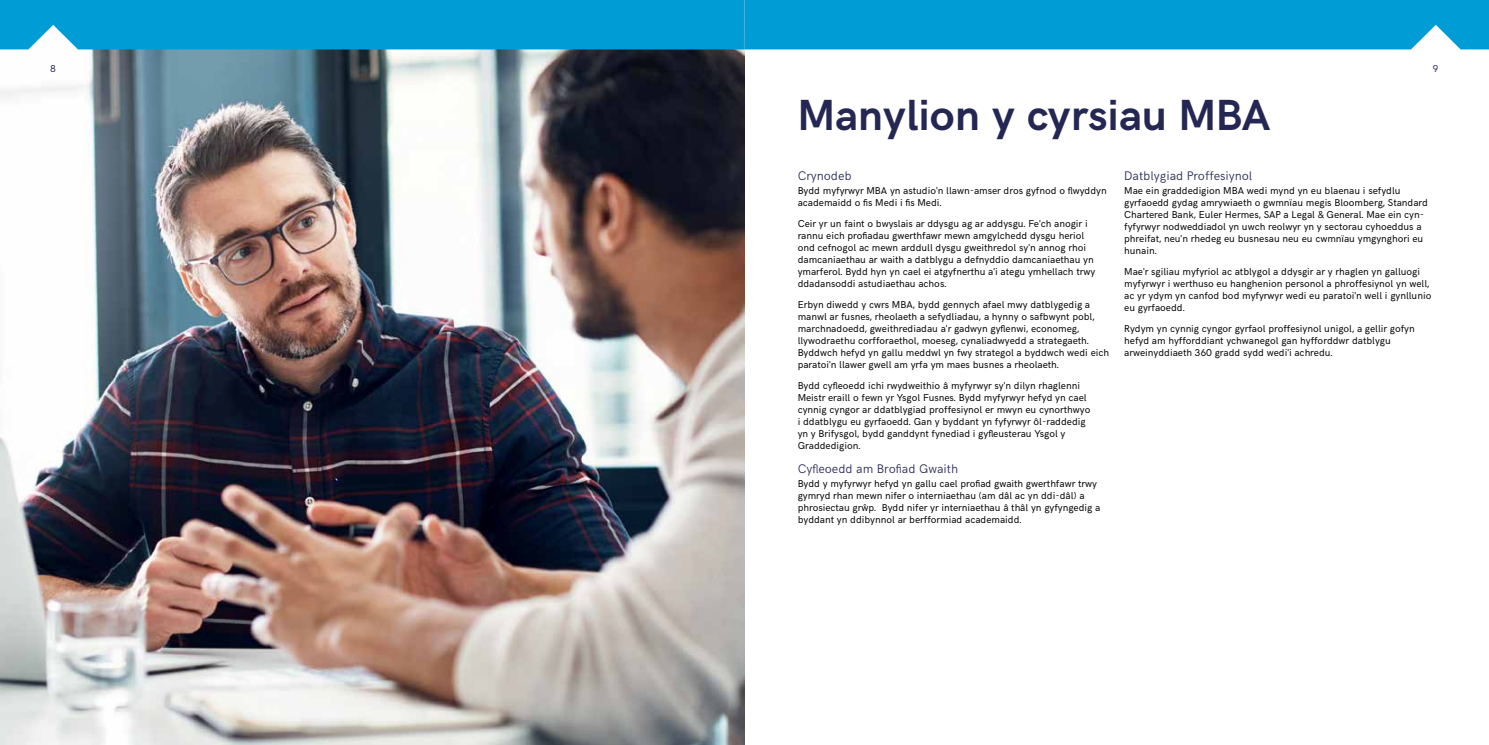
<style>
.page{position:relative;width:1489px;height:745px;background:#fff}
.page>*{position:absolute;margin:0;border:0;box-sizing:border-box;transform-origin:0 0}
.t1{font:700 43.75px "HK Grotesk";color:#242753}
.t2{font:300 12.5px "HK Grotesk";color:#242753}
.t3{font:10px/12px "HK Grotesk";color:#000}
.t4{font:10px "HK Grotesk";color:#242753}
</style>
<div class="page">
<img style="left:0;top:49px;width:744px;height:695px">
<div style="left:0;top:0;width:1488px;height:49px;background:#009cd6"></div>
<p class="t4" style="left:50px;top:61px;width:7px">8</p>
<p class="t4" style="left:1432px;top:61px;width:7px">9</p>
<h1 class="t1" style="left:797px;top:82px;width:474px">Manylion y cyrsiau MBA</h1>
<p class="t2" style="left:797px;top:167px;width:56px">Crynodeb</p>
<p class="t3" style="left:797px;top:184px;width:310px">Bydd myfyrwyr MBA yn astudio'n llawn-amser dros gyfnod o flwyddyn academaidd o fis Medi i fis Medi.</p>
<p class="t3" style="left:797px;top:217px;width:299px">Ceir yr un faint o bwyslais ar ddysgu ag ar addysgu. Fe'ch anogir i rannu eich profiadau gwerthfawr mewn amgylchedd dysgu heriol ond cefnogol ac mewn arddull dysgu gweithredol sy'n annog rhoi damcaniaethau ar waith a datblygu a defnyddio damcaniaethau yn ymarferol. Bydd hyn yn cael ei atgyfnerthu a'i ategu ymhellach trwy ddadansoddi astudiaethau achos.</p>
<p class="t3" style="left:797px;top:298px;width:313px">Erbyn diwedd y cwrs MBA, bydd gennych afael mwy datblygedig a manwl ar fusnes, rheolaeth a sefydliadau, a hynny o safbwynt pobl, marchnadoedd, gweithrediadau a'r gadwyn gyflenwi, economeg, llywodraethu corfforaethol, moeseg, cynaliadwyedd a strategaeth.<br>Byddwch hefyd yn gallu meddwl yn fwy strategol a byddwch wedi eich paratoi'n llawer gwell am yrfa ym maes busnes a rheolaeth.</p>
<p class="t3" style="left:797px;top:378px;width:294px">Bydd cyfleoedd ichi rwydweithio â myfyrwyr sy'n dilyn rhaglenni Meistr eraill o fewn yr Ysgol Fusnes. Bydd myfyrwyr hefyd yn cael cynnig cyngor ar ddatblygiad proffesiynol er mwyn eu cynorthwyo i ddatblygu eu gyrfaoedd. Gan y byddant yn fyfyrwyr ôl-raddedig yn y Brifysgol, bydd ganddynt fynediad i gyfleusterau Ysgol y Graddedigion.</p>
<p class="t2" style="left:797px;top:459px;width:162px">Cyfleoedd am Brofiad Gwaith</p>
<p class="t3" style="left:797px;top:476px;width:304px">Bydd y myfyrwyr hefyd yn gallu cael profiad gwaith gwerthfawr trwy gymryd rhan mewn nifer o interniaethau (am dâl ac yn ddi-dâl) a phrosiectau grŵp. Bydd nifer yr interniaethau â thâl yn gyfyngedig a byddant yn ddibynnol ar berfformiad academaidd.</p>
<p class="t2" style="left:1124px;top:167px;width:130px">Datblygiad Proffesiynol</p>
<p class="t3" style="left:1124px;top:184px;width:305px">Mae ein graddedigion MBA wedi mynd yn eu blaenau i sefydlu gyrfaoedd gydag amrywiaeth o gwmnïau megis Bloomberg, Standard Chartered Bank, Euler Hermes, SAP a Legal &amp; General. Mae ein cyn&shy;fyfyrwyr nodweddiadol yn uwch reolwyr yn y sectorau cyhoeddus a phreifat, neu'n rhedeg eu busnesau neu eu cwmnïau ymgynghori eu hunain.</p>
<p class="t3" style="left:1124px;top:265px;width:308px">Mae'r sgiliau myfyriol ac atblygol a ddysgir ar y rhaglen yn galluogi myfyrwyr i werthuso eu hanghenion personol a phroffesiynol yn well, ac yr ydym yn canfod bod myfyrwyr wedi eu paratoi'n well i gynllunio eu gyrfaoedd.</p>
<p class="t3" style="left:1124px;top:322px;width:292px">Rydym yn cynnig cyngor gyrfaol proffesiynol unigol, a gellir gofyn hefyd am hyfforddiant ychwanegol gan hyfforddwr datblygu arweinyddiaeth 360 gradd sydd wedi'i achredu.</p>
</div>
